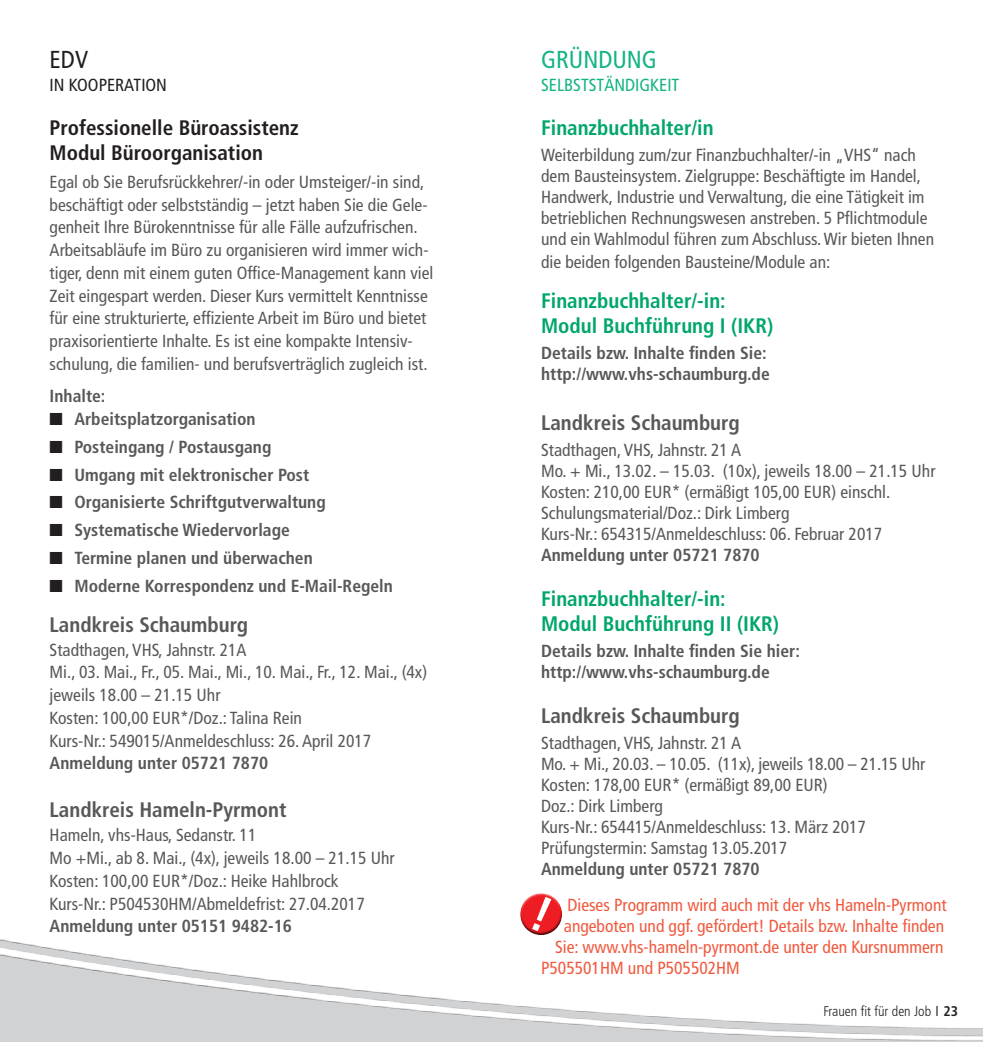
<style>
.page{position:relative;width:983px;height:1042px;background:#fff}
.page>*{position:absolute;margin:0;border:0;box-sizing:border-box;transform-origin:0 0}
.t1{font:condensed 24.5px "Frutiger";color:#13b384}
.t2{font:condensed 24.5px "Frutiger";color:#231f20}
.t3{font:700 condensed 21px/25.2px "Frutiger";color:#00a66a}
.t4{font:700 condensed 21px "Frutiger";color:#57585a}
.t5{font:700 condensed 21px/25.2px "Frutiger";color:#231f20}
.t6{font:condensed 17.5px/22.8px "Frutiger";color:#57585a}
.t7{font:700 condensed 17.5px/21px "Frutiger";color:#57585a}
.t8{font:condensed 17.5px "Frutiger";color:#f0593e}
.t9{font:condensed 17.5px "Frutiger";color:#13b384}
.t10{font:condensed 17.5px "Frutiger";color:#231f20}
.t11{font:300 condensed 14px "Frutiger";color:#231f20}
.s1{color:#231f20}
.s2{font-family:"Trade Gothic";font-weight:400;font-stretch:normal}
.s3{font-weight:700}
</style>
<div class="page">
<svg style="left:0;top:1038px;width:982px;height:4px;background:#d2d3d5"></svg>
<svg style="left:0;top:939px;width:982px;height:99px"></svg>
<svg style="left:511px;top:893px;width:58px;height:49px"></svg>
<h1 class="t2" style="left:50px;top:45px;width:40px">EDV</h1>
<p class="t10" style="left:50px;top:74px;width:119px">IN KOOPERATION</p>
<p class="t5" style="left:50px;top:115px;width:250px">Professionelle Büroassistenz<br>Modul Büroorganisation</p>
<p class="t6" style="left:50px;top:170px;width:385px">Egal ob Sie Berufsrückkehrer/-in oder Umsteiger/-in sind, beschäftigt oder selbstständig – jetzt haben Sie die Gele&shy;genheit Ihre Bürokenntnisse für alle Fälle aufzufrischen.<br>Arbeitsabläufe im Büro zu organisieren wird immer wich&shy;tiger, denn mit einem guten Office-Management kann viel Zeit eingespart werden. Dieser Kurs vermittelt Kenntnisse für eine strukturierte, effiziente Arbeit im Büro und bietet praxisorientierte Inhalte. Es ist eine kompakte Intensiv&shy;schulung, die familien- und berufsverträglich zugleich ist.</p>
<p class="t7" style="left:50px;top:386px;width:57px">Inhalte:</p>
<p class="t7" style="left:50px;top:409px;width:207px"><span class="s1">■</span> Arbeitsplatzorganisation</p>
<p class="t7" style="left:50px;top:436px;width:223px"><span class="s1">■</span> Posteingang / Postausgang</p>
<p class="t7" style="left:50px;top:464px;width:261px"><span class="s1">■</span> Umgang mit elektronischer Post</p>
<p class="t7" style="left:50px;top:492px;width:277px"><span class="s1">■</span> Organisierte Schriftgutverwaltung</p>
<p class="t7" style="left:50px;top:519px;width:242px"><span class="s1">■</span> Systematische Wiedervorlage</p>
<p class="t7" style="left:50px;top:547px;width:264px"><span class="s1">■</span> Termine planen und überwachen</p>
<p class="t7" style="left:50px;top:575px;width:345px"><span class="s1">■</span> Moderne Korrespondenz und E-Mail-Regeln</p>
<p class="t4" style="left:50px;top:612px;width:200px">Landkreis Schaumburg</p>
<p class="t6" style="left:50px;top:638px;width:379px">Stadthagen, VHS, Jahnstr. 21A<br>Mi., 03. Mai., Fr., 05. Mai., Mi., 10. Mai., Fr., 12. Mai., (4x) jeweils 18.00 – 21.15 Uhr<br>Kosten: 100,00 EUR*/Doz.: Talina Rein<br>Kurs-Nr.: 549015/Anmeldeschluss: 26. April 2017</p>
<p class="t7" style="left:50px;top:753px;width:220px">Anmeldung unter 05721 7870</p>
<p class="t4" style="left:50px;top:797px;width:238px">Landkreis Hameln-Pyrmont</p>
<p class="t6" style="left:50px;top:824px;width:346px">Hameln, vhs-Haus, Sedanstr. 11<br>Mo +Mi., ab 8. Mai., (4x), jeweils 18.00 – 21.15 Uhr Kosten: 100,00 EUR*/Doz.: Heike Hahlbrock Kurs-Nr.: P504530HM/Abmeldefrist: 27.04.2017</p>
<p class="t7" style="left:50px;top:916px;width:244px">Anmeldung unter 05151 9482-16</p>
<h1 class="t1" style="left:541px;top:45px;width:117px">GRÜNDUNG</h1>
<p class="t9" style="left:541px;top:74px;width:140px">SELBSTSTÄNDIGKEIT</p>
<p class="t3" style="left:541px;top:115px;width:174px">Finanzbuchhalter/in</p>
<p class="t6" style="left:541px;top:144px;width:394px;line-height:21px">Weiterbildung zum/zur Finanzbuchhalter/-in „VHS“ nach dem Bausteinsystem. Zielgruppe: Beschäftigte im Handel, Handwerk, Industrie und Verwaltung, die eine Tätigkeit im betrieblichen Rechnungswesen anstreben. 5 Pflichtmodule und ein Wahlmodul führen zum Abschluss. Wir bieten Ihnen</p>
<p class="t6" style="left:541px;top:250px;width:290px">die beiden folgenden Bausteine/Module an:</p>
<p class="t3" style="left:541px;top:288px;width:233px">Finanzbuchhalter/-in:<br>Modul Buchführung I (IKR)</p>
<p class="t7" style="left:541px;top:342px;width:230px">Details bzw. Inhalte finden Sie: http://www.vhs-schaumburg.de</p>
<p class="t4" style="left:541px;top:410px;width:200px">Landkreis Schaumburg</p>
<p class="t6" style="left:541px;top:439px;width:396px;line-height:21px">Stadthagen, VHS, Jahnstr. 21 A<br>Mo. + Mi., 13.02. – 15.03. (10x), jeweils 18.00 – 21.15 Uhr Kosten: 210,00 EUR* (ermäßigt 105,00 EUR) einschl.<br>Schulungsmaterial/Doz.: Dirk Limberg<br>Kurs-Nr.: 654315/Anmeldeschluss: 06. Februar 2017</p>
<p class="t7" style="left:541px;top:544px;width:220px">Anmeldung unter 05721 7870</p>
<p class="t3" style="left:541px;top:586px;width:239px">Finanzbuchhalter/-in:<br>Modul Buchführung II (IKR)</p>
<p class="t7" style="left:541px;top:640px;width:260px">Details bzw. Inhalte finden Sie hier: http://www.vhs-schaumburg.de</p>
<p class="t4" style="left:541px;top:703px;width:200px">Landkreis Schaumburg</p>
<p class="t6" style="left:541px;top:732px;width:385px;line-height:21px">Stadthagen, VHS, Jahnstr. 21 A<br>Mo. + Mi., 20.03. – 10.05. (11x), jeweils 18.00 – 21.15 Uhr Kosten: 178,00 EUR* (ermäßigt 89,00 EUR)<br>Doz.: Dirk Limberg<br>Kurs-Nr.: 654415/Anmeldeschluss: 13. März 2017<br>Prüfungstermin: Samstag 13.05.2017</p>
<p class="t7" style="left:541px;top:858px;width:220px">Anmeldung unter 05721 7870</p>
<p class="t8" style="left:567px;top:895px;width:380px">Dieses Programm wird auch mit der vhs Hameln-Pyrmont</p>
<p class="t8" style="left:563px;top:916px;width:381px">angeboten und ggf. gefördert! Details bzw. Inhalte finden</p>
<p class="t8" style="left:555px;top:937px;width:390px">Sie: www.vhs-hameln-pyrmont.de unter den Kursnummern</p>
<p class="t8" style="left:541px;top:958px;width:200px">P505501HM und P505502HM</p>
<p class="t11" style="left:823px;top:1003px;width:136px">Frauen fit für den Job <span class="s2">I</span> <span class="s3">23</span></p>
</div>
